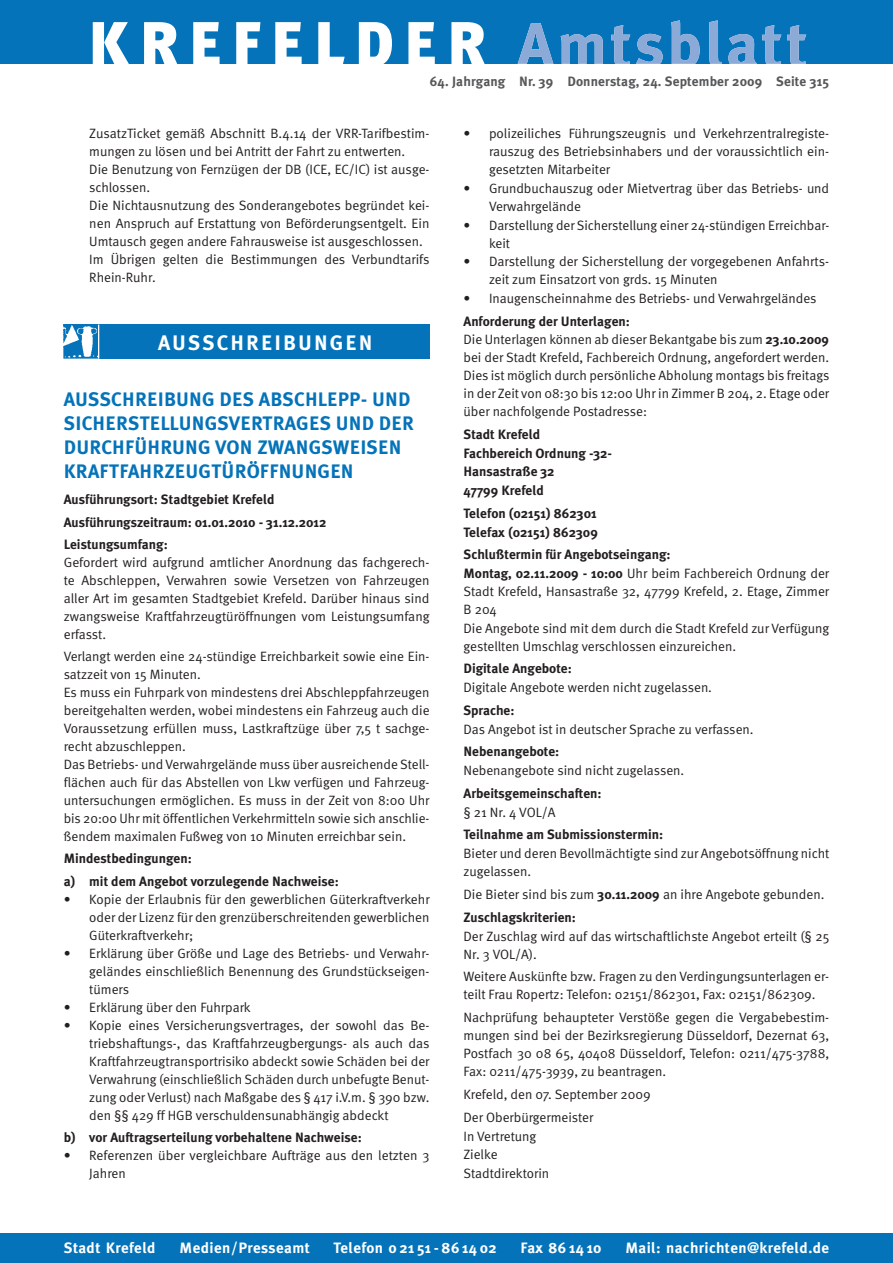
<style>
.page{position:relative;width:893px;height:1263px;background:#fff}
.page>*{position:absolute;margin:0;border:0;box-sizing:border-box;transform-origin:0 0}
.t1{font:700 21px "Meta Plus";letter-spacing:.1em;color:#fff}
.t2{font:700 19.5px/24px "Meta Plus";letter-spacing:.01em;color:#0473b9}
.t3{font:700 15px "Meta Plus";letter-spacing:.025em;color:#fff}
.t4{font:700 15px "Meta Plus";letter-spacing:.1em;color:#fff}
.t5{font:13.5px/18px "Meta Normal";color:#231f20}
.t6{font:700 13.5px/18.6px "Meta Plus";color:#231f20}
.t7{font:700 13.5px "Meta Plus";letter-spacing:.01em;color:#57585a}
.s1{font-family:"Meta Plus";font-weight:700}
</style>
<div class="page">
<div style="left:0;top:0;width:893px;height:64px;background:#0473b9"></div>
<svg style="left:93px;top:22px;width:392px;height:42px"></svg>
<svg style="left:517px;top:20px;width:289px;height:44px"></svg>
<div style="left:0;top:1233px;width:893px;height:30px;background:#0473b9"></div>
<div style="left:64px;top:325px;width:365px;height:34px;background:#0473b9"></div>
<hr style="left:98px;top:325px;width:1px;height:34px;background:#fff">
<img style="left:64px;top:325px;width:34px;height:34px">
<p class="t7" style="left:430px;top:76px;width:401px">64. Jahrgang Nr. 39 Donnerstag, 24. September 2009 Seite 315</p>
<p class="t5" style="left:89px;top:126px;width:342px">ZusatzTicket gemäß Abschnitt B.4.14 der VRR-Tarifbestim&shy;mungen zu lösen und bei Antritt der Fahrt zu entwerten.<br>Die Benutzung von Fernzügen der DB (ICE, EC/IC) ist ausge&shy;schlossen.<br>Die Nichtausnutzung des Sonderangebotes begründet kei&shy;nen Anspruch auf Erstattung von Beförderungsentgelt. Ein Umtausch gegen andere Fahrausweise ist ausgeschlossen.<br>Im Übrigen gelten die Bestimmungen des Verbundtarifs Rhein-Ruhr.</p>
<h1 class="t1" style="left:158px;top:334px;width:216px">AUSSCHREIBUNGEN</h1>
<h2 class="t2" style="left:64px;top:388px;width:352px">AUSSCHREIBUNG DES ABSCHLEPP- UND<br>SICHERSTELLUNGSVERTRAGES UND DER<br>DURCHFÜHRUNG VON ZWANGSWEISEN<br>KRAFTFAHRZEUGTÜRÖFFNUNGEN</h2>
<p class="t6" style="left:64px;top:489px;width:264px;line-height:22.2px">Ausführungsort: Stadtgebiet Krefeld<br>Ausführungszeitraum: 01.01.2010 - 31.12.2012<br>Leistungsumfang:</p>
<p class="t5" style="left:64px;top:554px;width:367px;text-align:justify">Gefordert wird aufgrund amtlicher Anordnung das fachgerech&shy;te Abschleppen, Verwahren sowie Versetzen von Fahrzeugen aller Art im gesamten Stadtgebiet Krefeld. Darüber hinaus sind zwangsweise Kraftfahrzeugtüröffnungen vom Leistungsumfang erfasst.</p>
<p class="t5" style="left:64px;top:648px;width:367px">Verlangt werden eine 24-stündige Erreichbarkeit sowie eine Ein&shy;satzzeit von 15 Minuten.<br>Es muss ein Fuhrpark von mindestens drei Abschleppfahrzeugen bereitgehalten werden, wobei mindestens ein Fahrzeug auch die Voraussetzung erfüllen muss, Lastkraftzüge über 7,5 t sachge&shy;recht abzuschleppen.<br>Das Betriebs- und Verwahrgelände muss über ausreichende Stell&shy;flächen auch für das Abstellen von Lkw verfügen und Fahrzeug&shy;untersuchungen ermöglichen. Es muss in der Zeit von 8:00 Uhr bis 20:00 Uhr mit öffentlichen Verkehrmitteln sowie sich anschlie&shy;ßendem maximalen Fußweg von 10 Minuten erreichbar sein.</p>
<p class="t6" style="left:64px;top:848px;width:277px;line-height:22.2px">Mindestbedingungen:<br>a) mit dem Angebot vorzulegende Nachweise:</p>
<p class="t5" style="left:89px;top:891px;width:342px;text-align:justify;text-indent:-26px">• Kopie der Erlaubnis für den gewerblichen Güterkraftverkehr oder der Lizenz für den grenzüberschreitenden gewerblichen Güterkraftverkehr;</p>
<p class="t5" style="left:89px;top:945px;width:342px;text-align:justify;text-indent:-26px">• Erklärung über Größe und Lage des Betriebs- und Verwahr&shy;geländes einschließlich Benennung des Grundstückseigen&shy;tümers</p>
<p class="t5" style="left:64px;top:999px;width:188px">• Erklärung über den Fuhrpark</p>
<p class="t5" style="left:89px;top:1017px;width:342px;text-align:justify;text-indent:-26px">• Kopie eines Versicherungsvertrages, der sowohl das Be&shy;triebshaftungs-, das Kraftfahrzeugbergungs- als auch das Kraftfahrzeugtransportrisiko abdeckt sowie Schäden bei der Verwahrung (einschließlich Schäden durch unbefugte Benut&shy;zung oder Verlust) nach Maßgabe des § 417 i.V.m. § 390 bzw. den §§ 429 ff HGB verschuldensunabhängig abdeckt</p>
<p class="t6" style="left:64px;top:1129px;width:299px">b) vor Auftragserteilung vorbehaltene Nachweise:</p>
<p class="t5" style="left:89px;top:1147px;width:342px;text-indent:-26px">• Referenzen über vergleichbare Aufträge aus den letzten 3<br>Jahren</p>
<p class="t5" style="left:489px;top:126px;width:342px;text-align:justify;text-indent:-26px">• polizeiliches Führungszeugnis und Verkehrzentralregiste&shy;rauszug des Betriebsinhabers und der voraussichtlich ein&shy;gesetzten Mitarbeiter</p>
<p class="t5" style="left:489px;top:180px;width:342px;text-indent:-26px">• Grundbuchauszug oder Mietvertrag über das Betriebs- und<br>Verwahrgelände</p>
<p class="t5" style="left:489px;top:217px;width:342px;text-indent:-26px">• Darstellung der Sicherstellung einer 24-stündigen Erreichbar&shy;keit</p>
<p class="t5" style="left:489px;top:253px;width:342px;text-indent:-26px">• Darstellung der Sicherstellung der vorgegebenen Anfahrts&shy;zeit zum Einsatzort von grds. 15 Minuten</p>
<p class="t5" style="left:463px;top:290px;width:355px">• Inaugenscheinnahme des Betriebs- und Verwahrgeländes</p>
<p class="t6" style="left:463px;top:312px;width:168px">Anforderung der Unterlagen:</p>
<p class="t5" style="left:463px;top:332px;width:367px;text-align:justify">Die Unterlagen können ab dieser Bekantgabe bis zum <span class="s1">23.10.2009 </span>bei der Stadt Krefeld, Fachbereich Ordnung, angefordert werden.<br>Dies ist möglich durch persönliche Abholung montags bis freitags in der Zeit von 08:30 bis 12:00 Uhr in Zimmer B 204, 2. Etage oder über nachfolgende Postadresse:</p>
<p class="t6" style="left:463px;top:426px;width:150px">Stadt Krefeld<br>Fachbereich Ordnung -32-<br>Hansastraße 32<br>47799 Krefeld</p>
<p class="t6" style="left:463px;top:505px;width:136px">Telefon (02151) 862301<br>Telefax (02151) 862309</p>
<p class="t6" style="left:463px;top:546px;width:209px">Schlußtermin für Angebotseingang:</p>
<p class="t5" style="left:463px;top:565px;width:367px"><span class="s1">Montag, 02.11.2009 - 10:00</span> Uhr beim Fachbereich Ordnung der Stadt Krefeld, Hansastraße 32, 47799 Krefeld, 2. Etage, Zimmer B 204<br>Die Angebote sind mit dem durch die Stadt Krefeld zur Verfügung gestellten Umschlag verschlossen einzureichen.</p>
<p class="t6" style="left:463px;top:660px;width:110px">Digitale Angebote:</p>
<p class="t5" style="left:463px;top:679px;width:250px">Digitale Angebote werden nicht zugelassen.</p>
<p class="t6" style="left:463px;top:702px;width:53px">Sprache:</p>
<p class="t5" style="left:463px;top:721px;width:292px">Das Angebot ist in deutscher Sprache zu verfassen.</p>
<p class="t6" style="left:463px;top:743px;width:97px">Nebenangebote:</p>
<p class="t5" style="left:463px;top:762px;width:222px">Nebenangebote sind nicht zugelassen.</p>
<p class="t6" style="left:463px;top:785px;width:140px">Arbeitsgemeinschaften:</p>
<p class="t5" style="left:463px;top:804px;width:94px">§ 21 Nr. 4 VOL/A</p>
<p class="t6" style="left:463px;top:826px;width:201px">Teilnahme am Submissionstermin:</p>
<p class="t5" style="left:463px;top:845px;width:367px">Bieter und deren Bevollmächtigte sind zur Angebotsöffnung nicht zugelassen.</p>
<p class="t5" style="left:463px;top:886px;width:362px">Die Bieter sind bis zum <span class="s1">30.11.2009</span> an ihre Angebote gebunden.</p>
<p class="t6" style="left:463px;top:909px;width:114px">Zuschlagskriterien:</p>
<p class="t5" style="left:463px;top:928px;width:367px">Der Zuschlag wird auf das wirtschaftlichste Angebot erteilt (§ 25<br>Nr. 3 VOL/A).</p>
<p class="t5" style="left:463px;top:969px;width:367px">Weitere Auskünfte bzw. Fragen zu den Verdingungsunterlagen er&shy;teilt Frau Ropertz: Telefon: 02151/862301, Fax: 02151/862309.</p>
<p class="t5" style="left:463px;top:1010px;width:367px;text-align:justify">Nachprüfung behaupteter Verstöße gegen die Vergabebestim&shy;mungen sind bei der Bezirksregierung Düsseldorf, Dezernat 63, Postfach 30 08 65, 40408 Düsseldorf, Telefon: 0211/475-3788, Fax: 0211/475-3939, zu beantragen.</p>
<p class="t5" style="left:463px;top:1084px;width:189px;line-height:22.8px">Krefeld, den 07. September 2009<br>Der Oberbürgermeister</p>
<p class="t5" style="left:463px;top:1128px;width:87px;line-height:18.6px">In Vertretung<br>Zielke<br>Stadtdirektorin</p>
<p class="t3" style="left:64px;top:1242px;width:93px">Stadt Krefeld</p>
<p class="t3" style="left:180px;top:1242px;width:132px">Medien/Presseamt</p>
<p class="t3" style="left:333px;top:1242px;width:165px">Telefon 0 21 51 - 86 14 02</p>
<p class="t3" style="left:521px;top:1242px;width:82px">Fax 86 14 10</p>
<p class="t3" style="left:625px;top:1242px;width:205px">Mail: nachrichten@krefeld.de</p>
<p class="t4" style="left:386px;top:1242px;width:122px">www.krefeld.de</p>
</div>
